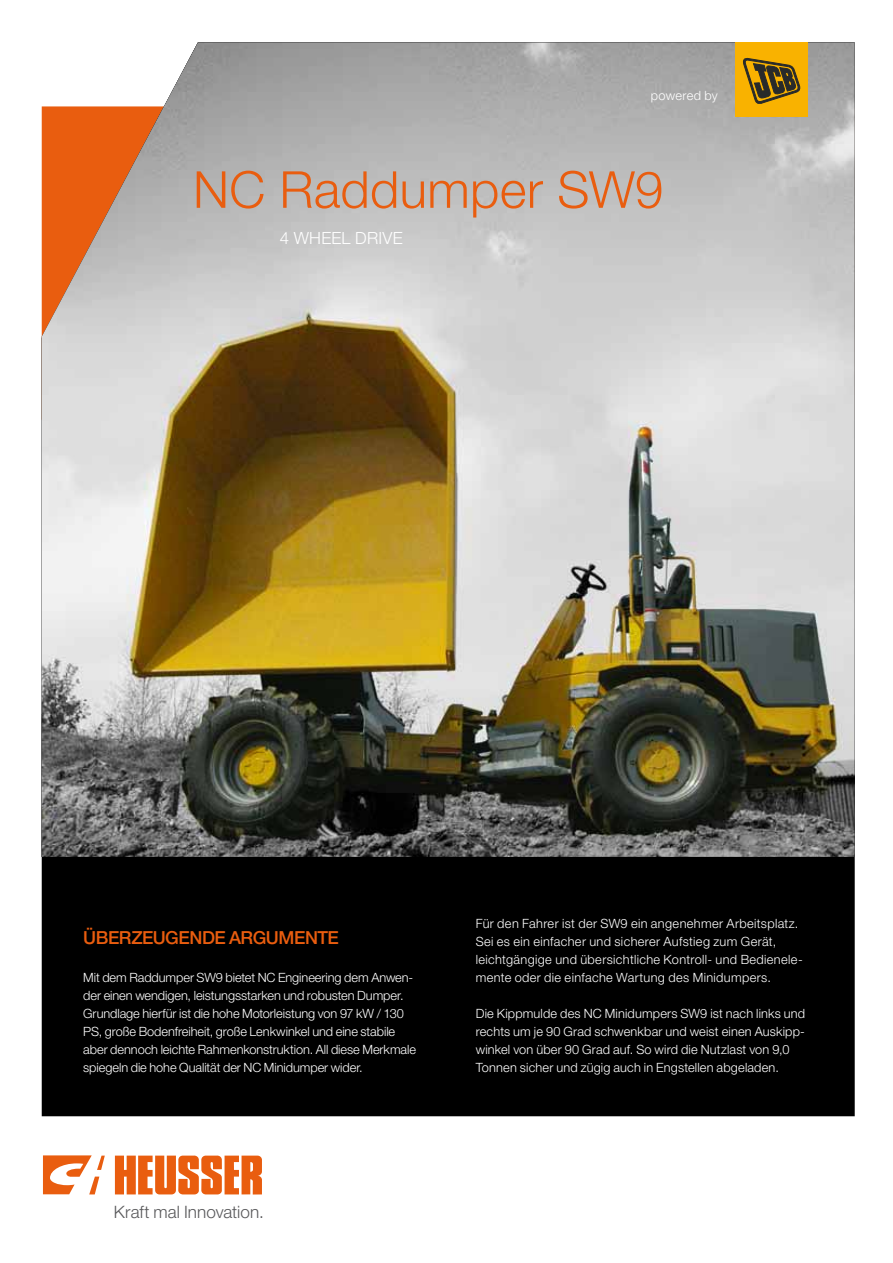
<style>
.page{position:relative;width:893px;height:1263px;background:#fff}
.page>*{position:absolute;margin:0;border:0;box-sizing:border-box;transform-origin:0 0}
.t1{font:300 51px "Helvetica Neue";letter-spacing:.005em;color:#e95d0f}
.t2{font:500 18px "Helvetica Neue";letter-spacing:-.025em;color:#e95d0f}
.t3{font:300 17.1px "Helvetica Neue";letter-spacing:.005em;color:#58585a}
.t4{font:300 16.8px "Helvetica Neue";letter-spacing:.015em;color:#fff}
.t5{font:300 12.75px/18px "Helvetica Neue";letter-spacing:.01em;color:#fff}
.t6{font:300 12.75px/18px "Helvetica Neue";letter-spacing:.03em;color:#fff}
</style>
<div class="page">
<div style="left:42px;top:857px;width:813px;height:259px;background:#000"></div>
<img style="left:42px;top:43px;width:813px;height:814px">
<svg style="left:115px;top:1155px;width:147px;height:39px"></svg>
<svg style="left:43px;top:1155px;width:62px;height:39px"></svg>
<div style="left:735px;top:43px;width:73px;height:74px;background:#f9b200"></div>
<svg style="left:743px;top:58px;width:57px;height:46px"></svg>
<p class="t5" style="left:651px;top:86px;width:68px">powered by</p>
<h1 class="t1" style="left:193px;top:158px;width:472px">NC Raddumper SW9</h1>
<h3 class="t4" style="left:280px;top:228px;width:125px">4 WHEEL DRIVE</h3>
<h2 class="t2" style="left:83px;top:927px;width:257px">ÜBERZEUGENDE ARGUMENTE</h2>
<p class="t5" style="left:83px;top:968px;width:334px">Mit dem Raddumper SW9 bietet NC Engineering dem Anwen&shy;der einen wendigen, leistungsstarken und robusten Dumper.<br>Grundlage hierfür ist die hohe Motorleistung von 97 kW / 130<br>PS, große Bodenfreiheit, große Lenkwinkel und eine stabile aber dennoch leichte Rahmenkonstruktion. All diese Merkmale spiegeln die hohe Qualität der NC Minidumper wider.</p>
<h3 class="t3" style="left:114px;top:1201px;width:151px">Kraft mal Innovation.</h3>
<p class="t6" style="left:476px;top:914px;width:328px">Für den Fahrer ist der SW9 ein angenehmer Arbeitsplatz.<br>Sei es ein einfacher und sicherer Aufstieg zum Gerät, leichtgängige und übersichtliche Kontroll- und Bedienele&shy;mente oder die einfache Wartung des Minidumpers.</p>
<p class="t5" style="left:476px;top:1004px;width:331px">Die Kippmulde des NC Minidumpers SW9 ist nach links und rechts um je 90 Grad schwenkbar und weist einen Auskipp&shy;winkel von über 90 Grad auf. So wird die Nutzlast von 9,0<br>Tonnen sicher und zügig auch in Engstellen abgeladen.</p>
</div>
